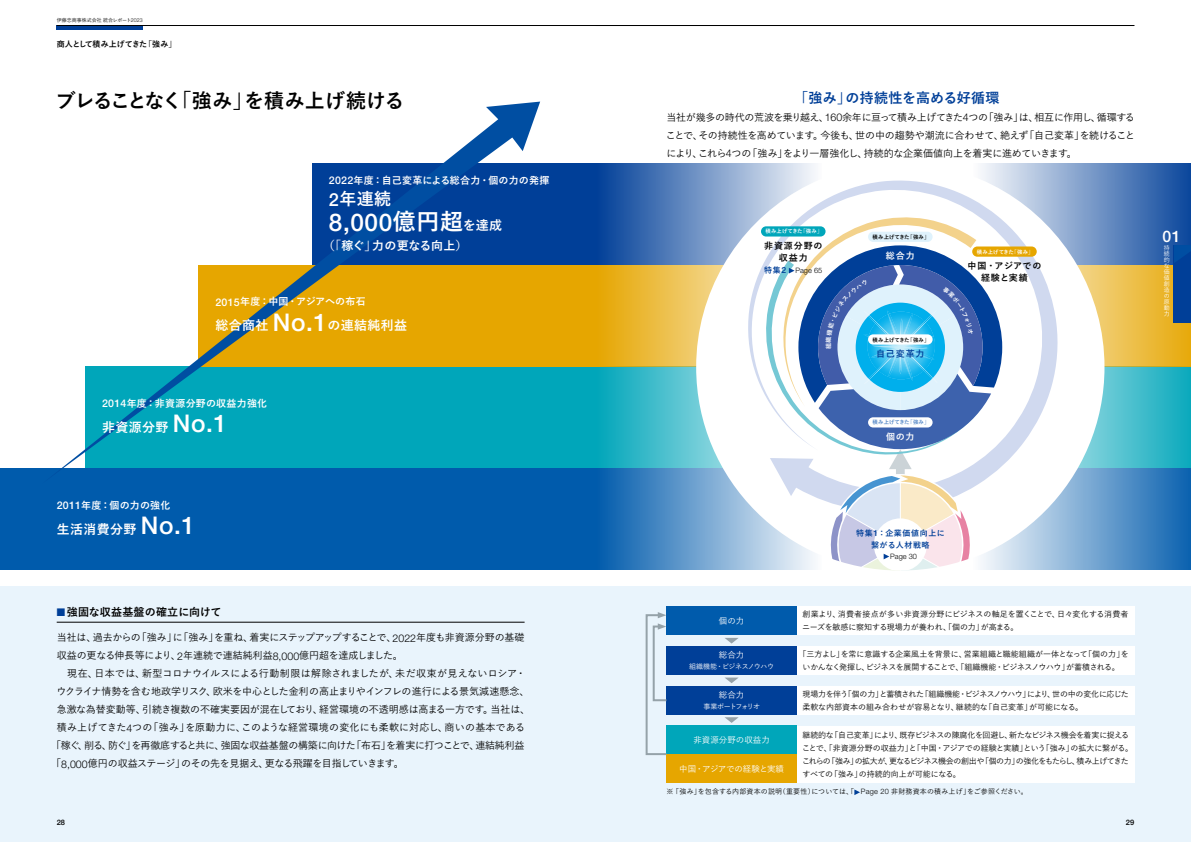
<style>
.page{position:relative;width:1191px;height:842px;background:#fff}
.page>*{position:absolute;margin:0;border:0;box-sizing:border-box;transform-origin:0 0}
.t1{font:500 24.4px "Helvetica Neue LT Std";color:#fff}
.t2{font:700 20px "Yu Go Pr 6 N";letter-spacing:-.035em;color:#000}
.t3{font:700 17px "Yu Go Pr 6 N";color:#fff}
.t4{font:500 15.9px "Helvetica Neue LT Std";color:#fff}
.t5{font:700 14px "Yu Go Pr 6 N";letter-spacing:.02em;color:#003f98}
.t6{font:700 13px "Yu Go Pr 6 N";letter-spacing:.025em;color:#fff}
.t7{font:700 12px "Yu Go Pr 6 N";letter-spacing:-.015em;color:#fff}
.t8{font:700 11px "Yu Go Pr 6 N";letter-spacing:.015em;color:#000}
.t9{font:500 10px/18px "Yu Go Pr 6 N";letter-spacing:-.02em;color:#000;text-align:justify}
.t10{font:700 10px "Yu Go Pr 6 N";letter-spacing:.02em;color:#fff}
.t11{font:500 10px "Yu Go Pr 6 N";letter-spacing:.025em;color:#000}
.t12{font:500 10px "Yu Go Pr 6 N";letter-spacing:.02em;color:#000}
.t13{font:500 10px "Yu Go Pr 6 N";letter-spacing:-.05em;color:#000}
.t14{font:700 9px/12px "Yu Go Pr 6 N";letter-spacing:.05em;color:#000;text-align:center}
.t15{font:700 9px/12px "Yu Go Pr 6 N";letter-spacing:.1em;color:#000;text-align:center}
.t16{font:700 9px "Yu Go Pr 6 N";letter-spacing:.095em;color:#fff}
.t17{font:700 9px "Yu Go Pr 6 N";letter-spacing:.1em;color:#003f98}
.t18{font:500 8.5px "Yu Go Pr 6 N";color:#fff}
.t19{font:500 8.5px "Yu Go Pr 6 N";letter-spacing:-.03em;color:#fff}
.t20{font:500 8px/13px "Yu Go Pr 6 N";letter-spacing:-.03em;color:#000}
.t21{font:500 8px/13px "Yu Go Pr 6 N";letter-spacing:-.05em;color:#000}
.t22{font:500 8px/13px "Yu Go Pr 6 N";color:#000}
.t23{font:700 8px/12px "Yu Go Pr 6 N";letter-spacing:.075em;color:#003f98;text-align:center}
.t24{font:700 8px "Yu Go Pr 6 N";letter-spacing:-.01em;color:#000}
.t25{font:500 7.5px "Helvetica Neue LT Std";color:#000}
.t26{font:300 7.4px "Helvetica Neue LT Std";color:#000}
.t27{font:500 7px "Yu Go Pr 6 N";letter-spacing:.025em;color:#000}
.t28{font:500 7px "Yu Go Pr 6 N";letter-spacing:-.065em;color:#fff}
.t29{font:500 7px "Yu Go Pr 6 N";letter-spacing:-.135em;color:#fff}
.t30{font:500 6px/5.9px "Yu Go Pr 6 N";color:#fff;text-align:justify}
.t31{font:700 5.4px "Yu Go Pr 6 N";letter-spacing:.01em;color:#fff}
.t32{font:700 5.4px "Yu Go Pr 6 N";letter-spacing:.01em;color:#000}
.t33{font:700 5.4px "Yu Go Pr 6 N";letter-spacing:.01em;color:#5185c5}
.t34{font:500 5px "Yu Go Pr 6 N";color:#000}
.s1{font-family:"Helvetica Neue LT Std";font-weight:300;font-size:5.3px}
.s2{font-family:"Helvetica Neue LT Std";font-weight:500;font-size:10.6px}
.s3{font-family:"Helvetica Neue LT Std";font-weight:500;font-size:18px}
.s4{font-family:"Yu Go Pr 6 N";font-weight:700;font-size:23px}
.s5{font-family:"Yu Go Pr 6 N";font-weight:700;font-size:13px}
.s6{font-family:"Helvetica Neue LT Std";font-weight:500;font-size:24.4px}
.s7{color:#003f98}
.s8{font-family:"Helvetica Neue LT Std";font-weight:300;font-size:10.6px}
.s9{font-family:"Yu Go Pr 6 N";font-weight:700;font-size:8px;color:#003f98}
.s10{font-weight:500;font-size:8.5px;color:#003f98}
.s11{font-family:"Helvetica Neue LT Std";font-weight:500;font-size:8.5px}
.s12{font-family:"Helvetica Neue LT Std";font-weight:300;font-size:7.4px}
</style>
<div class="page">
<div style="left:0;top:587px;width:1191px;height:255px;background:#e9f4fc"></div>
<svg style="left:1104px;top:468px;width:87px;height:102px;background:#3a80be"></svg>
<svg style="left:1104px;top:366px;width:87px;height:102px;background:#3bb9c7"></svg>
<svg style="left:1104px;top:265px;width:87px;height:101px;background:#e9ba40"></svg>
<svg style="left:1104px;top:163px;width:87px;height:102px;background:#3c6baf"></svg>
<div style="left:0;top:468px;width:595px;height:102px;background:#005bac"></div>
<div style="left:85px;top:366px;width:510px;height:102px;background:#00a6ba"></div>
<div style="left:198px;top:265px;width:397px;height:101px;background:#e6a600"></div>
<div style="left:312px;top:163px;width:283px;height:102px;background:#003f98"></div>
<svg style="left:595px;top:468px;width:101px;height:102px;background:#377dbd"></svg>
<svg style="left:595px;top:366px;width:101px;height:102px;background:#38b8c6"></svg>
<svg style="left:595px;top:265px;width:101px;height:101px;background:#eab837"></svg>
<svg style="left:595px;top:163px;width:101px;height:102px;background:#3768ad"></svg>
<svg style="left:696px;top:163px;width:408px;height:408px"></svg>
<hr style="left:57px;top:622px;width:467px;height:1px;background:#000">
<svg style="left:725px;top:638px;width:13px;height:5px"></svg>
<svg style="left:725px;top:677px;width:13px;height:6px"></svg>
<svg style="left:725px;top:717px;width:13px;height:6px"></svg>
<div style="left:666px;top:607px;width:131px;height:28px;background:#005bac"></div>
<div style="left:797px;top:607px;width:337px;height:28px;background:#fff"></div>
<div style="left:666px;top:646px;width:131px;height:29px;background:#003f98"></div>
<div style="left:797px;top:646px;width:337px;height:29px;background:#fff"></div>
<div style="left:666px;top:686px;width:131px;height:28px;background:#003f98"></div>
<div style="left:797px;top:686px;width:337px;height:28px;background:#fff"></div>
<div style="left:666px;top:754px;width:131px;height:28px;background:#e6a600"></div>
<div style="left:666px;top:726px;width:131px;height:28px;background:#00a6ba"></div>
<div style="left:797px;top:726px;width:337px;height:56px;background:#fff"></div>
<svg style="left:645px;top:612px;width:23px;height:143px"></svg>
<svg style="left:854px;top:789px;width:6px;height:6px"></svg>
<svg style="left:59px;top:102px;width:481px;height:369px"></svg>
<svg style="left:747px;top:179px;width:311px;height:333px"></svg>
<div style="left:972px;top:246px;width:64px;height:11px;background:#e6a600;border-radius:5px"></div>
<div style="left:761px;top:226px;width:64px;height:11px;background:#00a6ba;border-radius:5px"></div>
<div style="left:1174px;top:245px;width:17px;height:77px;background:#003f98"></div>
<svg style="left:1174px;top:245px;width:17px;height:18px"></svg>
<div style="left:57px;top:25px;width:86px;height:5px;background:#003f98"></div>
<hr style="left:57px;top:25px;width:1077px;height:1px;background:#000">
<svg style="left:781px;top:216px;width:221px;height:354px"></svg>
<p class="t34" style="left:57px;top:16px;width:88px">伊藤忠商事株式会社統合レポート<span class="s1">2023</span></p>
<p class="t24" style="left:57px;top:39px;width:121px">商人として積み上げてきた「強み」</p>
<h2 class="t2" style="left:56px;top:90px;width:350px">ブレることなく「強み」を積み上げ続ける</h2>
<p class="t10" style="left:329px;top:174px;width:222px"><span class="s2">2022</span>年度：自己変革による総合力・個の力の発揮</p>
<h3 class="t3" style="left:329px;top:190px;width:64px"><span class="s3">2</span>年連続</h3>
<h1 class="t1" style="left:329px;top:207px;width:175px">8,000<span class="s4">億円超</span><span class="s5">を達成</span></h1>
<p class="t7" style="left:323px;top:239px;width:146px">（「稼ぐ」力の更なる向上）</p>
<p class="t10" style="left:215px;top:296px;width:152px"><span class="s2">2015</span>年度：中国・アジアへの布石</p>
<h3 class="t6" style="left:215px;top:318px;width:193px">総合商社 <span class="s6">No.1</span>の連結純利益</h3>
<p class="t10" style="left:102px;top:398px;width:167px"><span class="s2">2014</span>年度：非資源分野の収益力強化</p>
<h3 class="t6" style="left:102px;top:420px;width:126px">非資源分野 <span class="s6">No.1</span></h3>
<p class="t10" style="left:57px;top:499px;width:115px"><span class="s2">2011</span>年度：個の力の強化</p>
<h3 class="t6" style="left:57px;top:521px;width:140px">生活消費分野 <span class="s6">No.1</span></h3>
<p class="t8" style="left:57px;top:606px;width:166px"><span class="s7">■</span>強固な収益基盤の確立に向けて</p>
<p class="t9" style="left:57px;top:627px;width:469px">当社は、過去からの「強み」に「強み」を重ね、着実にステップアップすることで、<span class="s8">2022</span>年度も非資源分野の基礎</p>
<p class="t9" style="left:57px;top:645px;width:347px">収益の更なる伸長等により、<span class="s8">2</span>年連続で連結純利益<span class="s8">8,000</span>億円超を達成しました。</p>
<p class="t12" style="left:57px;top:664px;width:470px">　現在、日本では、新型コロナウイルスによる行動制限は解除されましたが、未だ収束が見えないロシア・</p>
<p class="t9" style="left:56px;top:681px;width:475px">ウクライナ情勢を含む地政学リスク、欧米を中心とした金利の高止まりやインフレの進行による景気減速懸念、</p>
<p class="t9" style="left:57px;top:699px;width:475px">急激な為替変動等、引続き複数の不確実要因が混在しており、経営環境の不透明感は高まる一方です。当社は、</p>
<p class="t11" style="left:57px;top:718px;width:470px">積み上げてきた<span class="s8">4</span>つの「強み」を原動力に、このような経営環境の変化にも柔軟に対応し、商いの基本である</p>
<p class="t9" style="left:51px;top:735px;width:475px">「稼ぐ、削る、防ぐ」を再徹底すると共に、強固な収益基盤の構築に向けた「布石」を着実に打つことで、連結純利益</p>
<p class="t13" style="left:51px;top:754px;width:354px">「<span class="s8">8,000</span>億円の収益ステージ」のその先を見据え、更なる飛躍を目指していきます。</p>
<h3 class="t5" style="left:794px;top:90px;width:207px">「強み」の持続性を高める好循環</h3>
<p class="t9" style="left:666px;top:107px;width:471px">当社が幾多の時代の荒波を乗り越え、<span class="s8">160</span>余年に亘って積み上げてきた<span class="s8">4</span>つの「強み」は、相互に作用し、循環することで、その持続性を高めています。今後も、世の中の趨勢や潮流に合わせて、絶えず「自己変革」を続けることにより、これら<span class="s8">4</span>つの「強み」をより一層強化し、持続的な企業価値向上を着実に進めていきます。</p>
<p class="t31" style="left:765px;top:228px;width:58px">積み上げてきた「強み」</p>
<p class="t15" style="left:764px;top:239px;width:60px">非資源分野の収益力</p>
<p class="t26" style="left:764px;top:265px;width:59px"><span class="s9">特集</span><span class="s10">2</span> Page 65</p>
<p class="t32" style="left:872px;top:234px;width:58px">積み上げてきた「強み」</p>
<p class="t16" style="left:886px;top:251px;width:30px">総合力</p>
<p class="t32" style="left:872px;top:336px;width:58px">積み上げてきた「強み」</p>
<p class="t17" style="left:876px;top:348px;width:50px">自己変革力</p>
<p class="t33" style="left:872px;top:419px;width:58px">積み上げてきた「強み」</p>
<p class="t16" style="left:886px;top:431px;width:30px">個の力</p>
<p class="t31" style="left:976px;top:249px;width:58px">積み上げてきた「強み」</p>
<p class="t14" style="left:967px;top:260px;width:75px">中国・アジアでの経験と実績</p>
<p class="t23" style="left:856px;top:527px;width:90px">特集<span class="s11">1</span>：企業価値向上に繋がる人材戦略</p>
<p class="t26" style="left:890px;top:551px;width:28px">Page 30</p>
<p class="t18" style="left:719px;top:613px;width:27px">個の力</p>
<p class="t22" style="left:802px;top:607px;width:328px">創業より、消費者接点が多い非資源分野にビジネスの軸足を置くことで、日々変化する消費者ニーズを敏感に察知する現場力が養われ、「個の力」が高まる。</p>
<p class="t18" style="left:719px;top:647px;width:27px">総合力</p>
<p class="t28" style="left:689px;top:660px;width:86px">組織機能・ビジネスノウハウ</p>
<p class="t20" style="left:802px;top:647px;width:328px;text-indent:-4px">「三方よし」を常に意識する企業風土を背景に、営業組織と職能組織が一体となって「個の力」をいかんなく発揮し、ビジネスを展開することで、「組織機能・ビジネスノウハウ」が蓄積される。</p>
<p class="t18" style="left:719px;top:687px;width:27px">総合力</p>
<p class="t29" style="left:703px;top:700px;width:58px">事業ポートフォリオ</p>
<p class="t20" style="left:802px;top:686px;width:328px">現場力を伴う「個の力」と蓄積された「組織機能・ビジネスノウハウ」により、世の中の変化に応じた柔軟な内部資本の組み合わせが容易となり、継続的な「自己変革」が可能になる。</p>
<p class="t18" style="left:693px;top:732px;width:78px">非資源分野の収益力</p>
<p class="t21" style="left:802px;top:727px;width:332px">継続的な「自己変革」により、既存ビジネスの陳腐化を回避し、新たなビジネス機会を着実に捉えることで、「非資源分野の収益力」と「中国・アジアでの経験と実績」という「強み」の拡大に繋がる。これらの「強み」の拡大が、更なるビジネス機会の創出や「個の力」の強化をもたらし、積み上げてきたすべての「強み」の持続的向上が可能になる。</p>
<p class="t27" style="left:666px;top:785px;width:363px">※「強み」を包含する内部資本の説明（重要性）については、「 <span class="s12">Page 20</span> 非財務資本の積み上げ」をご参照ください。</p>
<p class="t19" style="left:679px;top:760px;width:106px">中国・アジアでの経験と実績</p>
<p class="t25" style="left:57px;top:818px;width:10px">28</p>
<p class="t25" style="left:1126px;top:818px;width:10px">29</p>
<h3 class="t4" style="left:1162px;top:226px;width:20px">01</h3>
<p class="t30" style="left:1163px;top:244px;width:7px">持続的な価値創造の原動力</p>
</div>
